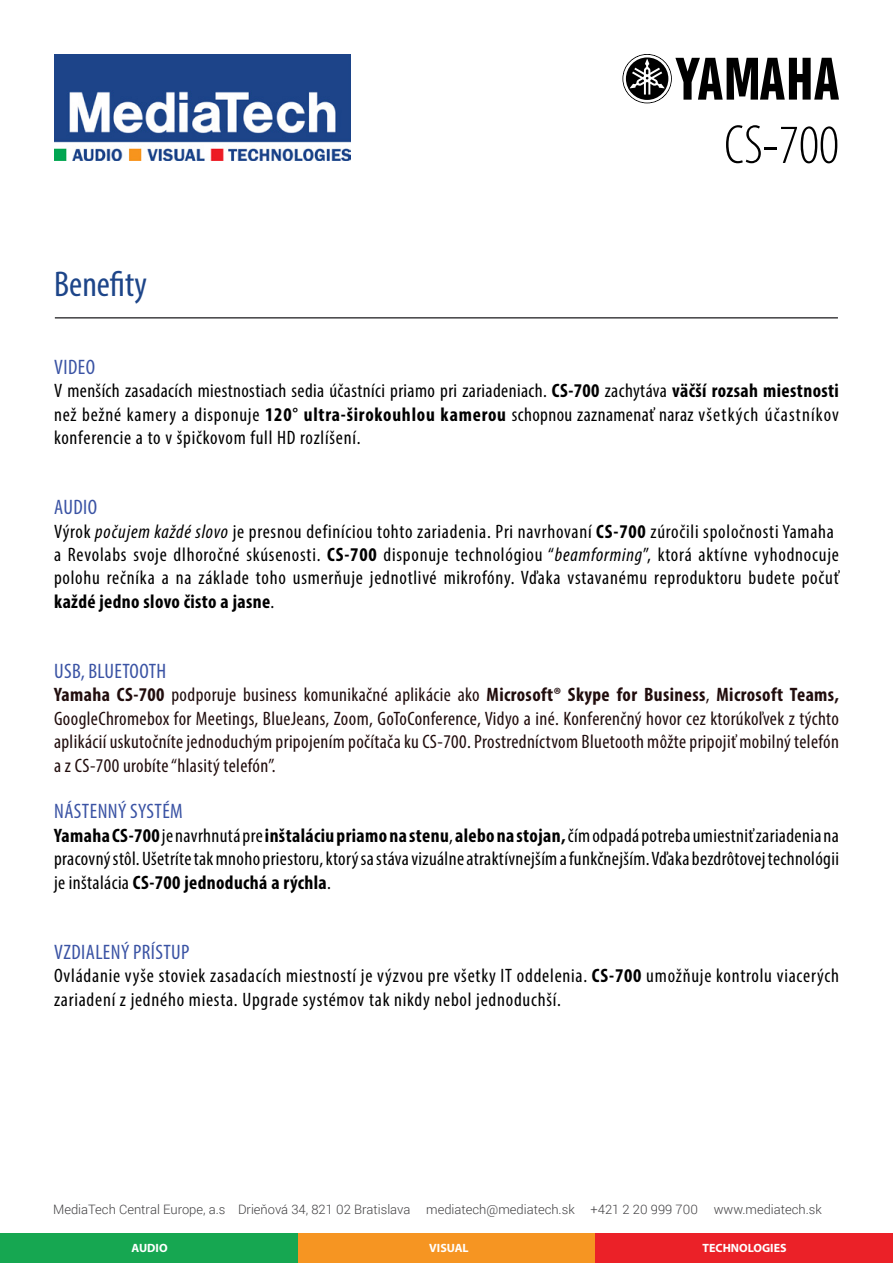
<style>
.page{position:relative;width:893px;height:1263px;background:#fff}
.page>*{position:absolute;margin:0;border:0;box-sizing:border-box;transform-origin:0 0}
.t1{font:300 condensed 55.5px "Myriad Pro";color:#000}
.t2{font:condensed 36px "Myriad Pro";color:#1d4589}
.t3{font:condensed 21px "Myriad Pro";letter-spacing:.02em;color:#3a53a4}
.t4{font:condensed 19.5px/23.4px "Myriad Pro";letter-spacing:.04em;color:#000;text-align:justify}
.t5{font:condensed 19.5px/23.4px "Myriad Pro";letter-spacing:.02em;color:#210d0d;text-align:justify}
.t6{font:300 13.05px "Roboto";color:#414042}
.t7{font:700 12px "Myriad Pro";color:#fff}
.s1{font-weight:700}
.s2{font-style:italic}
</style>
<div class="page">
<hr style="left:55px;top:317px;width:783px;height:2px;background:#414042">
<svg style="left:622px;top:54px;width:217px;height:49px"></svg>
<div style="left:595px;top:1233px;width:298px;height:30px;background:#eb2128"></div>
<div style="left:297px;top:1233px;width:298px;height:30px;background:#f69522"></div>
<div style="left:0;top:1233px;width:298px;height:30px;background:#16a751"></div>
<img style="left:54px;top:54px;width:296px;height:106px">
<p class="t2" style="left:54px;top:262px;width:95px">Benefity</p>
<p class="t1" style="left:724px;top:115px;width:116px">CS-700</p>
<p class="t3" style="left:54px;top:354px;width:42px">VIDEO</p>
<p class="t4" style="left:54px;top:379px;width:786px">V menších zasadacích miestnostiach sedia účastníci priamo pri zariadeniach. <span class="s1">CS-700</span> zachytáva <span class="s1">väčší rozsah miestnosti </span>než bežné kamery a disponuje <span class="s1">120° ultra-širokouhlou kamerou</span> schopnou zaznamenať naraz všetkých účastníkov konferencie a to v špičkovom full HD rozlíšení.</p>
<p class="t3" style="left:54px;top:494px;width:44px">AUDIO</p>
<p class="t4" style="left:54px;top:519px;width:786px;text-align:left">Výrok <span class="s2">počujem každé slovo</span> je presnou definíciou tohto zariadenia. Pri navrhovaní <span class="s1">CS-700</span> zúročili spoločnosti Yamaha a Revolabs svoje dlhoročné skúsenosti. <span class="s1">CS-700</span> disponuje technológiou “<span class="s2">beamforming</span>”, ktorá aktívne vyhodnocuje polohu rečníka a na základe toho usmerňuje jednotlivé mikrofóny. Vďaka vstavanému reproduktoru budete počuť <span class="s1">každé jedno slovo čisto a jasne</span>.</p>
<p class="t3" style="left:54px;top:658px;width:114px">USB, BLUETOOTH</p>
<p class="t5" style="left:54px;top:683px;width:786px"><span class="s1">Yamaha CS-700</span> podporuje business komunikačné aplikácie ako <span class="s1">Microsoft® Skype for Business</span>, <span class="s1">Microsoft Teams, </span>GoogleChromebox for Meetings, BlueJeans, Zoom, GoToConference, Vidyo a iné. Konferenčný hovor cez ktorúkoľvek z týchto aplikácií uskutočníte jednoduchým pripojením počítača ku CS-700. Prostredníctvom Bluetooth môžte pripojiť mobilný telefón a z CS-700 urobíte “hlasitý telefón”.</p>
<p class="t3" style="left:54px;top:799px;width:130px">NÁSTENNÝ SYSTÉM</p>
<p class="t4" style="left:54px;top:823px;width:786px"><span class="s1">Yamaha CS-700</span> je navrhnutá pre <span class="s1">inštaláciu priamo na stenu</span>, <span class="s1">alebo na stojan,</span> čím odpadá potreba umiestniť zariadenia na pracovný stôl. Ušetríte tak mnoho priestoru, ktorý sa stáva vizuálne atraktívnejším a funkčnejším. Vďaka bezdrôtovej technológii je inštalácia <span class="s1">CS-700 jednoduchá a rýchla</span>.</p>
<p class="t3" style="left:54px;top:939px;width:137px">VZDIALENÝ PRÍSTUP</p>
<p class="t4" style="left:54px;top:964px;width:786px">Ovládanie vyše stoviek zasadacích miestností je výzvou pre všetky IT oddelenia. <span class="s1">CS-700</span> umožňuje kontrolu viacerých zariadení z jedného miesta. Upgrade systémov tak nikdy nebol jednoduchší.</p>
<p class="t6" style="left:53px;top:1200px;width:770px">MediaTech Central Europe, a.s Drieňová 34, 821 02 Bratislava mediatech@mediatech.sk +421 2 20 999 700 www.mediatech.sk</p>
<p class="t7" style="left:132px;top:1240px;width:38px">AUDIO</p>
<p class="t7" style="left:429px;top:1240px;width:41px">VISUAL</p>
<p class="t7" style="left:702px;top:1240px;width:86px">TECHNOLOGIES</p>
</div>
